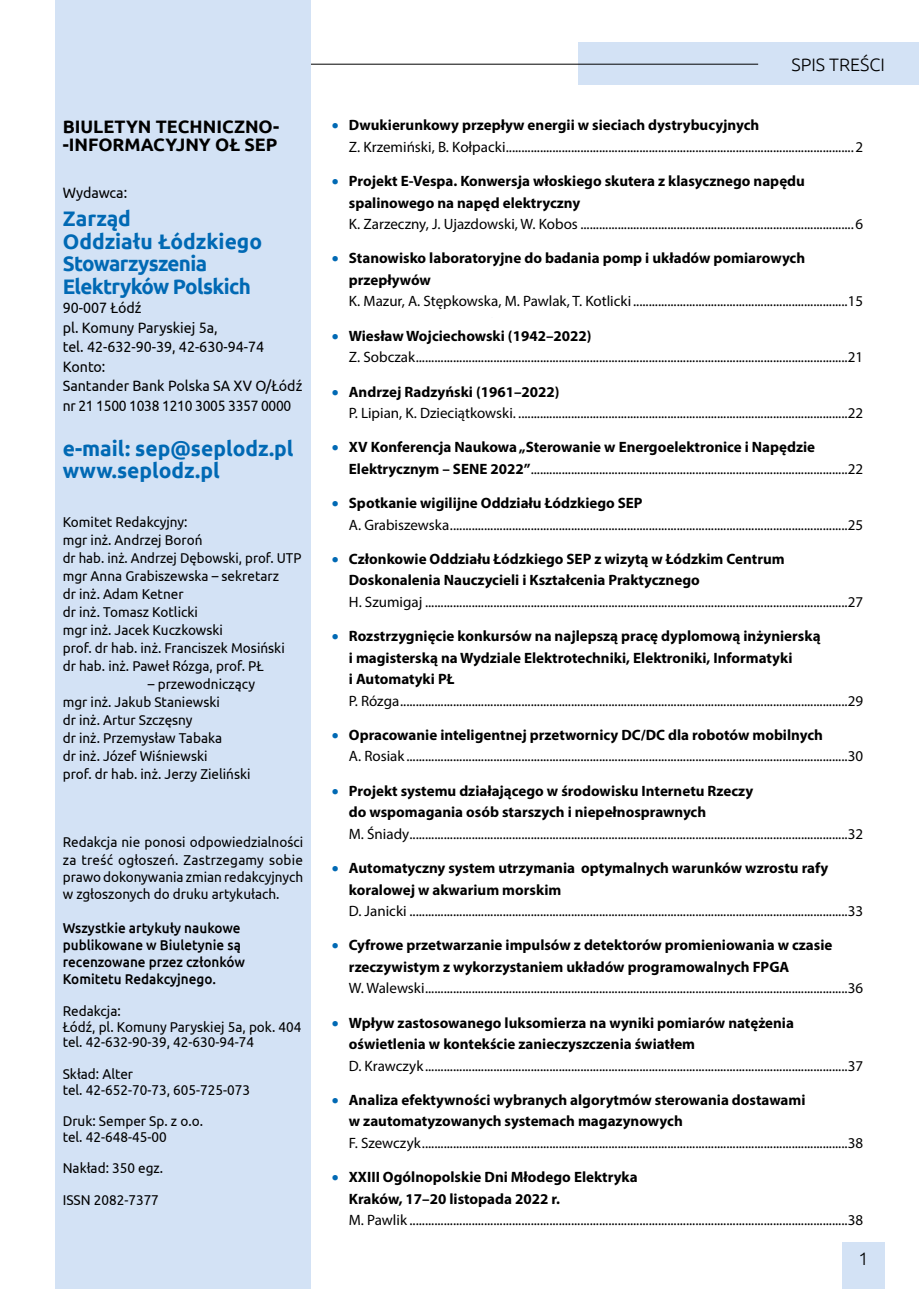
<style>
.page{position:relative;width:919px;height:1289px;background:#fff}
.page>*{position:absolute;margin:0;border:0;box-sizing:border-box;transform-origin:0 0}
.t1{font:700 21px/22.5px "Ubuntu";letter-spacing:-.03em;color:#0069b4}
.t2{font:700 21px/22.5px "Ubuntu";color:#0069b4}
.t3{font:700 18px/18px "Ubuntu";color:#000}
.t4{font:300 18px "Ubuntu";color:#000}
.t5{font:15px/21.5px "Myriad Pro";color:#000}
.t6{font:700 15px/21.5px "Myriad Pro";color:#000}
.t7{font:15px/19.5px "Ubuntu";color:#000;scale:.95 1}
.t8{font:14.25px/18px "Ubuntu";color:#000;scale:.95 1}
.t9{font:500 14.25px/17.1px "Ubuntu";color:#000;scale:.95 1}
.s1{color:#0069b4}
.s2{font-weight:700}
</style>
<div class="page">
<div style="left:842px;top:1242px;width:42px;height:46px;background:#d3e2f5"></div>
<div style="left:578px;top:43px;width:340px;height:42px;background:#d3e2f5"></div>
<hr style="left:65px;top:64px;width:693px;height:1px;background:#000">
<div style="left:55px;top:0;width:255px;height:1288px;background:#d3e2f5"></div>
<p class="t3" style="left:63px;top:117px;width:218px">BIULETYN TECHNICZNO--INFORMACYJNY OŁ SEP</p>
<p class="t7" style="left:63px;top:182px;width:69px">Wydawca:</p>
<h1 class="t1" style="left:63px;top:207px;width:201px">Zarząd<br>Oddziału Łódzkiego<br>Stowarzyszenia<br>Elektryków Polskich</h1>
<p class="t7" style="left:63px;top:297px;width:254px">90-007 Łódź<br>pl. Komuny Paryskiej 5a,<br>tel. 42-632-90-39, 42-630-94-74<br>Konto:<br>Santander Bank Polska SA XV O/Łódź nr 21 1500 1038 1210 3005 3357 0000</p>
<h1 class="t2" style="left:63px;top:436px;width:232px">e-mail: sep@seplodz.pl www.seplodz.pl</h1>
<p class="t8" style="left:63px;top:512px;width:253px">Komitet Redakcyjny:<br>mgr inż. Andrzej Boroń<br>dr hab. inż. Andrzej Dębowski, prof. UTP mgr Anna Grabiszewska – sekretarz<br>dr inż. Adam Ketner<br>dr inż. Tomasz Kotlicki<br>mgr inż. Jacek Kuczkowski<br>prof. dr hab. inż. Franciszek Mosiński dr hab. inż. Paweł Rózga, prof. PŁ</p>
<p class="t8" style="left:63px;top:674px;width:204px;text-indent:85px">– przewodniczący mgr inż. Jakub Staniewski<br>dr inż. Artur Szczęsny<br>dr inż. Przemysław Tabaka<br>dr inż. Józef Wiśniewski<br>prof. dr hab. inż. Jerzy Zieliński</p>
<p class="t8" style="left:63px;top:833px;width:254px;line-height:17.1px;text-align:justify">Redakcja nie ponosi odpowiedzialności za treść ogłoszeń. Zastrzegamy sobie prawo dokonywania zmian redakcyjnych w zgłoszonych do druku artykułach.</p>
<p class="t9" style="left:63px;top:918px;width:193px">Wszystkie artykuły naukowe publikowane w Biuletynie są recenzowane przez członków<br>Komitetu Redakcyjnego.</p>
<p class="t8" style="left:63px;top:1002px;width:253px;line-height:15.8px">Redakcja:<br>Łódź, pl. Komuny Paryskiej 5a, pok. 404 tel. 42-632-90-39, 42-630-94-74</p>
<p class="t8" style="left:63px;top:1065px;width:199px;line-height:15.8px">Skład: Alter<br>tel. 42-652-70-73, 605-725-073</p>
<p class="t8" style="left:63px;top:1112px;width:149px;line-height:15.8px">Druk: Semper Sp. z o.o. tel. 42-648-45-00</p>
<p class="t8" style="left:63px;top:1158px;width:107px">Nakład: 350 egz.</p>
<p class="t8" style="left:63px;top:1190px;width:103px">ISSN 2082-7377</p>
<p class="t4" style="left:791px;top:54px;width:95px">SPIS TREŚCI</p>
<p class="t5" style="left:349px;top:114px;width:515px;text-indent:-17px"><span class="s1">•</span> <span class="s2">Dwukierunkowy przepływ energii w sieciach dystrybucyjnych<br></span>Z. Krzemiński, B. Kołpacki................................................................................................................2</p>
<p class="t6" style="left:349px;top:170px;width:457px;text-indent:-17px"><span class="s1">•</span> Projekt E-Vespa. Konwersja włoskiego skutera z klasycznego napędu spalinowego na napęd elektryczny</p>
<p class="t5" style="left:349px;top:213px;width:515px">K. Zarzeczny, J. Ujazdowski, W. Kobos ........................................................................................6</p>
<p class="t6" style="left:349px;top:247px;width:458px;text-indent:-17px"><span class="s1">•</span> Stanowisko laboratoryjne do badania pomp i układów pomiarowych przepływów</p>
<p class="t5" style="left:349px;top:290px;width:515px">K. Mazur, A. Stępkowska, M. Pawlak, T. Kotlicki .....................................................................15</p>
<p class="t5" style="left:349px;top:325px;width:515px;text-indent:-17px"><span class="s1">•</span> <span class="s2">Wiesław Wojciechowski (1942–2022)<br></span>Z. Sobczak...........................................................................................................................................21</p>
<p class="t5" style="left:349px;top:380px;width:515px;text-indent:-17px"><span class="s1">•</span> <span class="s2">Andrzej Radzyński (1961–2022)<br></span>P. Lipian, K. Dzieciątkowski. ..........................................................................................................22</p>
<p class="t5" style="left:349px;top:436px;width:515px;text-indent:-17px"><span class="s1">•</span> <span class="s2">XV Konferencja Naukowa „Sterowanie w Energoelektronice i Napędzie<br>Elektrycznym – SENE 2022”</span>......................................................................................................22</p>
<p class="t5" style="left:349px;top:492px;width:515px;text-indent:-17px"><span class="s1">•</span> <span class="s2">Spotkanie wigilijne Oddziału Łódzkiego SEP<br></span>A. Grabiszewska................................................................................................................................25</p>
<p class="t6" style="left:349px;top:547px;width:437px;text-indent:-17px"><span class="s1">•</span> Członkowie Oddziału Łódzkiego SEP z wizytą w Łódzkim Centrum<br>Doskonalenia Nauczycieli i Kształcenia Praktycznego</p>
<p class="t5" style="left:349px;top:591px;width:515px">H. Szumigaj ........................................................................................................................................27</p>
<p class="t6" style="left:349px;top:625px;width:473px;text-indent:-17px"><span class="s1">•</span> Rozstrzygnięcie konkursów na najlepszą pracę dyplomową inżynierską i magisterską na Wydziale Elektrotechniki, Elektroniki, Informatyki<br>i Automatyki PŁ</p>
<p class="t5" style="left:349px;top:689px;width:515px">P. Rózga................................................................................................................................................29</p>
<p class="t5" style="left:349px;top:724px;width:515px;text-indent:-17px"><span class="s1">•</span> <span class="s2">Opracowanie inteligentnej przetwornicy DC/DC dla robotów mobilnych<br></span>A. Rosiak ..............................................................................................................................................30</p>
<p class="t6" style="left:349px;top:779px;width:406px;text-indent:-17px"><span class="s1">•</span> Projekt systemu działającego w środowisku Internetu Rzeczy do wspomagania osób starszych i niepełnosprawnych</p>
<p class="t5" style="left:349px;top:822px;width:515px">M. Śniady.............................................................................................................................................32</p>
<p class="t6" style="left:349px;top:856px;width:481px;text-indent:-17px"><span class="s1">•</span> Automatyczny system utrzymania optymalnych warunków wzrostu rafy koralowej w akwarium morskim</p>
<p class="t5" style="left:349px;top:900px;width:515px">D. Janicki .............................................................................................................................................33</p>
<p class="t6" style="left:349px;top:934px;width:485px;text-indent:-17px"><span class="s1">•</span> Cyfrowe przetwarzanie impulsów z detektorów promieniowania w czasie rzeczywistym z wykorzystaniem układów programowalnych FPGA</p>
<p class="t5" style="left:349px;top:977px;width:515px">W. Walewski........................................................................................................................................36</p>
<p class="t6" style="left:349px;top:1011px;width:446px;text-indent:-17px"><span class="s1">•</span> Wpływ zastosowanego luksomierza na wyniki pomiarów natężenia oświetlenia w kontekście zanieczyszczenia światłem</p>
<p class="t5" style="left:349px;top:1054px;width:515px">D. Krawczyk........................................................................................................................................37</p>
<p class="t6" style="left:349px;top:1088px;width:458px;text-indent:-17px"><span class="s1">•</span> Analiza efektywności wybranych algorytmów sterowania dostawami w zautomatyzowanych systemach magazynowych</p>
<p class="t5" style="left:349px;top:1131px;width:515px">F. Szewczyk.........................................................................................................................................38</p>
<p class="t6" style="left:349px;top:1165px;width:290px;text-indent:-17px"><span class="s1">•</span> XXIII Ogólnopolskie Dni Młodego Elektryka<br>Kraków, 17–20 listopada 2022 r.</p>
<p class="t5" style="left:349px;top:1209px;width:515px">M. Pawlik .............................................................................................................................................38</p>
<p class="t4" style="left:858px;top:1247px;width:12px">1</p>
</div>
